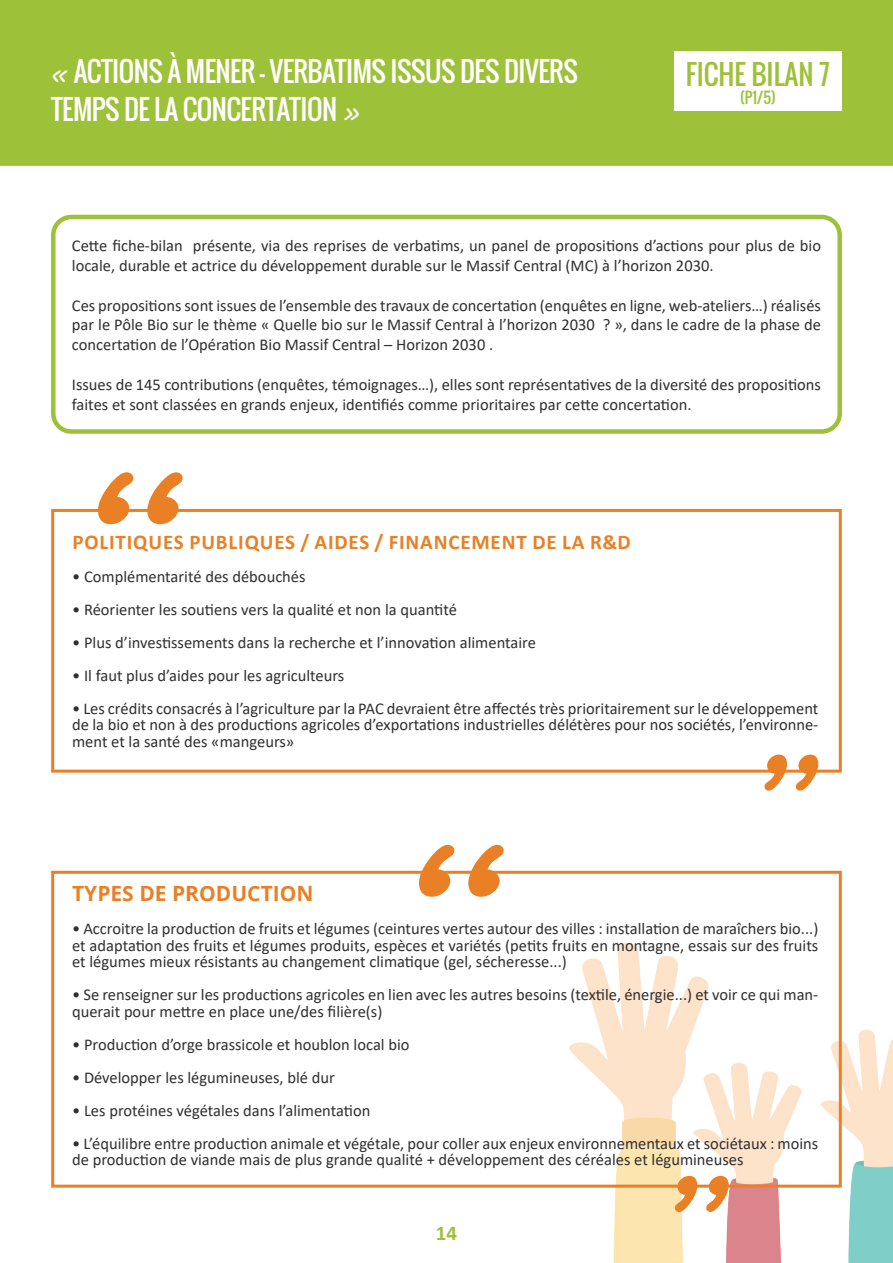
<style>
.page{position:relative;width:893px;height:1263px;background:#fff}
.page>*{position:absolute;margin:0;border:0;box-sizing:border-box;transform-origin:0 0}
.t1{font:27px/37.5px "Oswald";letter-spacing:-.02em;color:#fff}
.t2{font:27px "Oswald";color:#9ec13a}
.t3{font:700 21px "Calibri";letter-spacing:.04em;color:#ea8025}
.t4{font:700 21px "Open Sans";color:#ea8025}
.t5{font:700 21px "Calibri";color:#9ec13a}
.t6{font:16.5px/16.5px "Calibri";color:#312f30}
.t7{font:15px "Oswald";color:#9ec13a}
.s1{font-family:"MV Boli"}
</style>
<div class="page">
<img style="left:533px;top:943px;width:360px;height:320px">
<div style="left:0;top:0;width:893px;height:166px;background:#9ec13a"></div>
<div style="left:674px;top:51px;width:168px;height:60px;background:#fff"></div>
<div style="left:51px;top:215px;width:791px;height:219px;border:4px solid #9ec13a;border-radius:18px"></div>
<div style="left:51px;top:871px;width:791px;height:316px;border:3px solid #ea8025"></div>
<svg style="left:419px;top:845px;width:85px;height:52px"></svg>
<svg style="left:675px;top:1176px;width:54px;height:36px"></svg>
<div style="left:51px;top:509px;width:791px;height:264px;border:3px solid #ea8025"></div>
<svg style="left:98px;top:472px;width:85px;height:52px"></svg>
<svg style="left:764px;top:755px;width:54px;height:36px"></svg>
<h1 class="t1" style="left:51px;top:53px;width:528px"><span class="s1">«</span> ACTIONS À MENER – VERBATIMS ISSUS DES DIVERS<br>TEMPS DE LA CONCERTATION <span class="s1">»</span></h1>
<h1 class="t2" style="left:686px;top:54px;width:146px">FICHE BILAN 7</h1>
<p class="t7" style="left:740px;top:86px;width:37px">(P1/5)</p>
<p class="t6" style="left:72px;top:235px;width:751px;line-height:19.8px">Cette fiche-bilan présente, via des reprises de verbatims, un panel de propositions d’actions pour plus de bio locale, durable et actrice du développement durable sur le Massif Central (MC) à l’horizon 2030.</p>
<p class="t6" style="left:72px;top:295px;width:751px;line-height:19.8px;text-align:justify">Ces propositions sont issues de l’ensemble des travaux de concertation (enquêtes en ligne, web-ateliers…) réalisés par le Pôle Bio sur le thème « Quelle bio sur le Massif Central à l’horizon 2030 ? », dans le cadre de la phase de concertation de l’Opération Bio Massif Central – Horizon 2030 .</p>
<p class="t6" style="left:72px;top:374px;width:751px;line-height:19.8px">Issues de 145 contributions (enquêtes, témoignages…), elles sont représentatives de la diversité des propositions faites et sont classées en grands enjeux, identifiés comme prioritaires par cette concertation.</p>
<p class="t3" style="left:73px;top:527px;width:560px">POLITIQUES PUBLIQUES / AIDES / FINANCEMENT DE LA R&amp;D</p>
<p class="t6" style="left:72px;top:568px;width:235px">• Complémentarité des débouchés</p>
<p class="t6" style="left:72px;top:601px;width:386px">• Réorienter les soutiens vers la qualité et non la quantité</p>
<p class="t6" style="left:72px;top:634px;width:465px">• Plus d’investissements dans la recherche et l’innovation alimentaire</p>
<p class="t6" style="left:72px;top:667px;width:274px">• Il faut plus d’aides pour les agriculteurs</p>
<p class="t6" style="left:72px;top:700px;width:748px;text-align:justify">• Les crédits consacrés à l’agriculture par la PAC devraient être affectés très prioritairement sur le développement de la bio et non à des productions agricoles d’exportations industrielles délétères pour nos sociétés, l’environne&shy;ment et la santé des «mangeurs»</p>
<p class="t4" style="left:72px;top:879px;width:243px">TYPES DE PRODUCTION</p>
<p class="t6" style="left:72px;top:920px;width:748px;text-align:justify">• Accroitre la production de fruits et légumes (ceintures vertes autour des villes : installation de maraîchers bio...) et adaptation des fruits et légumes produits, espèces et variétés (petits fruits en montagne, essais sur des fruits et légumes mieux résistants au changement climatique (gel, sécheresse...)</p>
<p class="t6" style="left:72px;top:986px;width:748px">• Se renseigner sur les productions agricoles en lien avec les autres besoins (textile, énergie...) et voir ce qui man&shy;querait pour mettre en place une/des filière(s)</p>
<p class="t6" style="left:72px;top:1035px;width:339px">• Production d’orge brassicole et houblon local bio</p>
<p class="t6" style="left:72px;top:1068px;width:264px">• Développer les légumineuses, blé dur</p>
<p class="t6" style="left:72px;top:1101px;width:300px">• Les protéines végétales dans l’alimentation</p>
<p class="t6" style="left:72px;top:1134px;width:748px">• L’équilibre entre production animale et végétale, pour coller aux enjeux environnementaux et sociétaux : moins de production de viande mais de plus grande qualité + développement des céréales et légumineuses</p>
<p class="t5" style="left:436px;top:1218px;width:23px">14</p>
</div>
